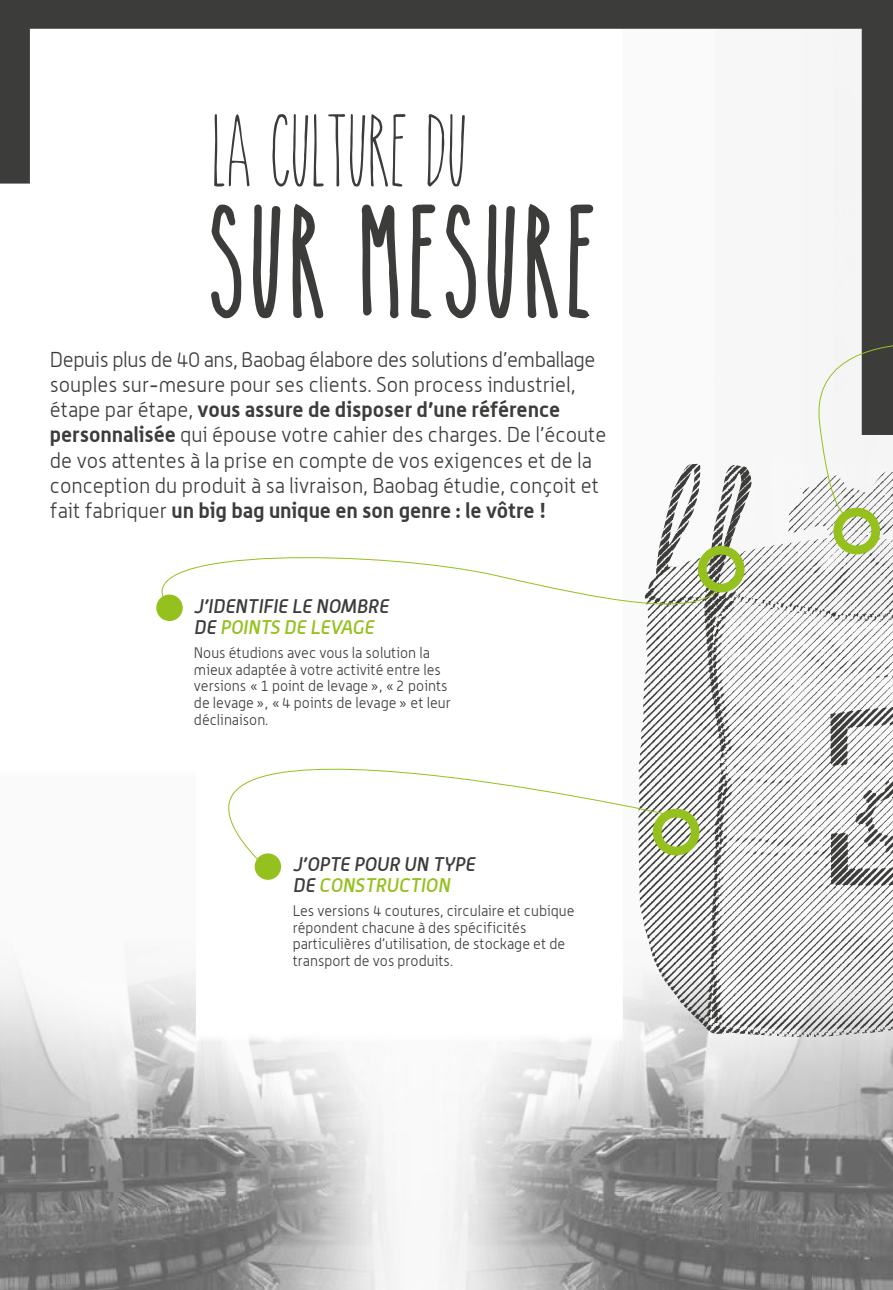
<style>
.page{position:relative;width:893px;height:1290px;background:#fff}
.page>*{position:absolute;margin:0;border:0;box-sizing:border-box;transform-origin:0 0}
.t1{font:300 21px/25.2px "Alwyn";color:#3c3c3b}
.t2{font:italic 500 19.25px/21px "Alwyn";color:#3c3c3b}
.t3{font:300 14.88px/16.6px "Alwyn";color:#3c3c3b}
.s1{font-weight:700}
.s2{color:#95c11f}
</style>
<div class="page">
<img style="left:0;top:963px;width:714px;height:327px">
<svg style="left:714px;top:1220px;width:179px;height:70px;background:#757474"></svg>
<img style="left:714px;top:1037px;width:179px;height:183px">
<svg style="left:0;top:0;width:893px;height:210px"></svg>
<svg style="left:214px;top:114px;width:251px;height:73px"></svg>
<svg style="left:211px;top:204px;width:382px;height:115px"></svg>
<img style="left:638px;top:464px;width:255px;height:573px">
<div style="left:698px;top:546px;width:46px;height:46px;border:9px solid #95c11f;border-radius:50%"></div>
<div style="left:156px;top:594px;width:27px;height:27px;background:#95c11f;border-radius:50%"></div>
<div style="left:255px;top:853px;width:26px;height:27px;background:#95c11f;border-radius:50%"></div>
<div style="left:653px;top:809px;width:46px;height:46px;border:9px solid #95c11f;border-radius:50%"></div>
<div style="left:833px;top:508px;width:47px;height:46px;border:9px solid #95c11f;border-radius:50%"></div>
<svg style="left:156px;top:545px;width:565px;height:73px"></svg>
<svg style="left:228px;top:683px;width:444px;height:185px"></svg>
<svg style="left:806px;top:154px;width:87px;height:386px"></svg>
<p class="t1" style="left:50px;top:346px;width:558px">Depuis plus de 40 ans, Baobag élabore des solutions d’emballage souples sur-mesure pour ses clients. Son process industriel, étape par étape, <span class="s1">vous assure de disposer d’une référence personnalisée</span> qui épouse votre cahier des charges. De l’écoute de vos attentes à la prise en compte de vos exigences et de la conception du produit à sa livraison, Baobag étudie, conçoit et fait fabriquer <span class="s1">un big bag unique en son genre : le vôtre !</span></p>
<p class="t2" style="left:194px;top:595px;width:196px">J’IDENTIFIE LE NOMBRE<br>DE <span class="s2">POINTS DE LEVAGE</span></p>
<p class="t3" style="left:194px;top:644px;width:258px">Nous étudions avec vous la solution la mieux adaptée à votre activité entre les versions «1 point de levage», «2 points de levage», «4 points de levage» et leur déclinaison.</p>
<p class="t2" style="left:293px;top:853px;width:184px">J’OPTE POUR UN TYPE<br>DE <span class="s2">CONSTRUCTION</span></p>
<p class="t3" style="left:293px;top:902px;width:283px">Les versions 4 coutures, circulaire et cubique répondent chacune à des spécificités particulières d’utilisation, de stockage et de transport de vos produits.</p>
</div>
